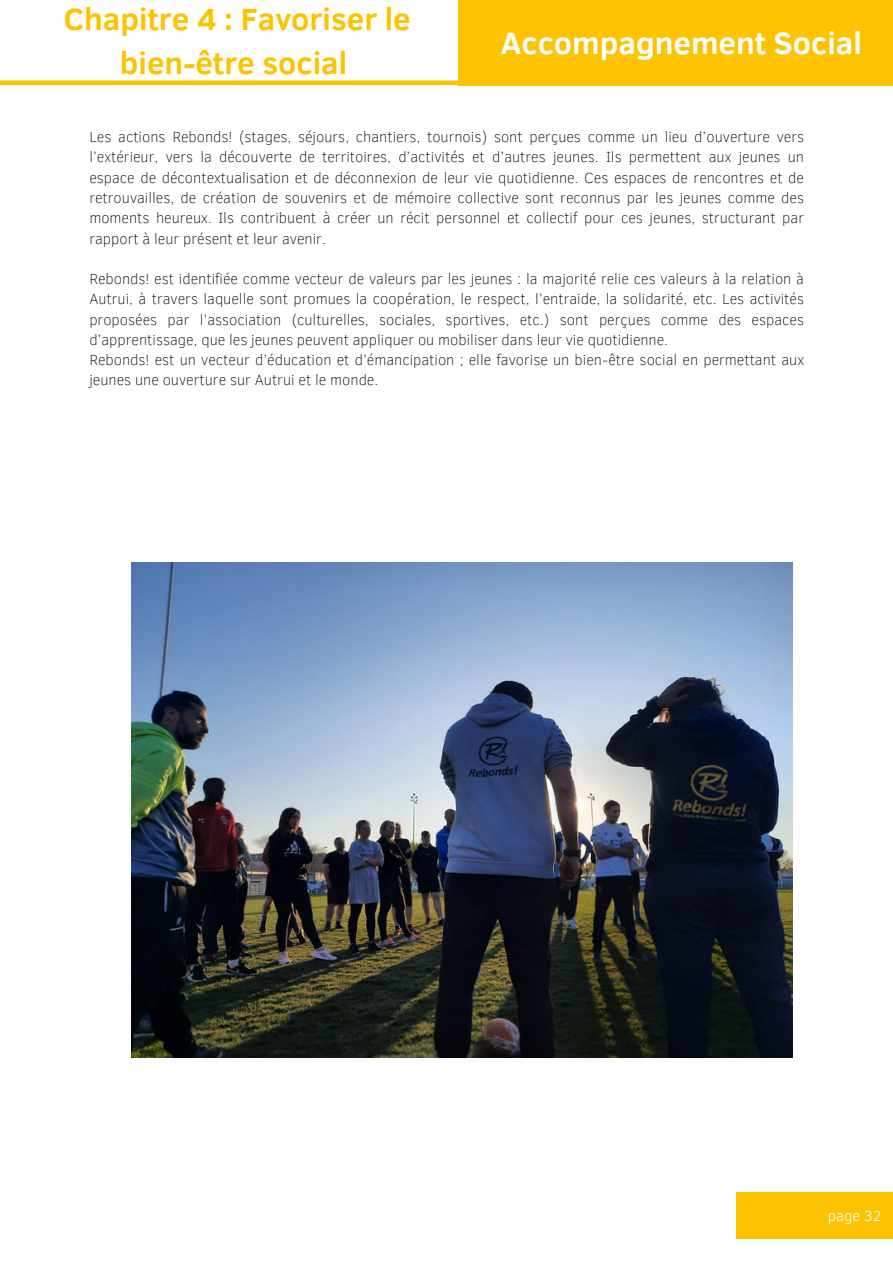
<style>
.page{position:relative;width:893px;height:1264px;background:#fff}
.page>*{position:absolute;margin:0;border:0;box-sizing:border-box;transform-origin:0 0}
.t1{font:700 31.5px/43.8px "Clear Sans";color:#fdc300;text-align:center}
.t2{font:700 31.5px "Clear Sans";color:#fff}
.t3{font:100 15px/20.2px "Clear Sans";color:#000;text-align:justify}
.t4{font:300 15px "Clear Sans";color:#fff}
</style>
<div class="page">
<div style="left:458px;top:0;width:434px;height:85px;background:#fdc300"></div>
<div style="left:0;top:80px;width:458px;height:5px;background:#fdc300"></div>
<div style="left:736px;top:1192px;width:156px;height:46px;background:#fdc300"></div>
<img style="left:131px;top:562px;width:661px;height:495px">
<p class="t1" style="left:64px;top:-5px;width:348px">Chapitre 4 : Favoriser le bien-être social</p>
<p class="t2" style="left:501px;top:20px;width:362px">Accompagnement Social</p>
<p class="t3" style="left:89px;top:126px;width:716px">Les actions Rebonds! (stages, séjours, chantiers, tournois) sont perçues comme un lieu d’ouverture vers l’extérieur, vers la découverte de territoires, d’activités et d’autres jeunes. Ils permettent aux jeunes un espace de décontextualisation et de déconnexion de leur vie quotidienne. Ces espaces de rencontres et de retrouvailles, de création de souvenirs et de mémoire collective sont reconnus par les jeunes comme des moments heureux. Ils contribuent à créer un récit personnel et collectif pour ces jeunes, structurant par rapport à leur présent et leur avenir.</p>
<p class="t3" style="left:89px;top:268px;width:716px">Rebonds! est identifiée comme vecteur de valeurs par les jeunes : la majorité relie ces valeurs à la relation à Autrui, à travers laquelle sont promues la coopération, le respect, l’entraide, la solidarité, etc. Les activités proposées par l’association (culturelles, sociales, sportives, etc.) sont perçues comme des espaces d’apprentissage, que les jeunes peuvent appliquer ou mobiliser dans leur vie quotidienne.</p>
<p class="t3" style="left:89px;top:349px;width:716px">Rebonds! est un vecteur d’éducation et d’émancipation ; elle favorise un bien-être social en permettant aux jeunes une ouverture sur Autrui et le monde.</p>
<p class="t4" style="left:827px;top:1205px;width:55px">page 32</p>
</div>
